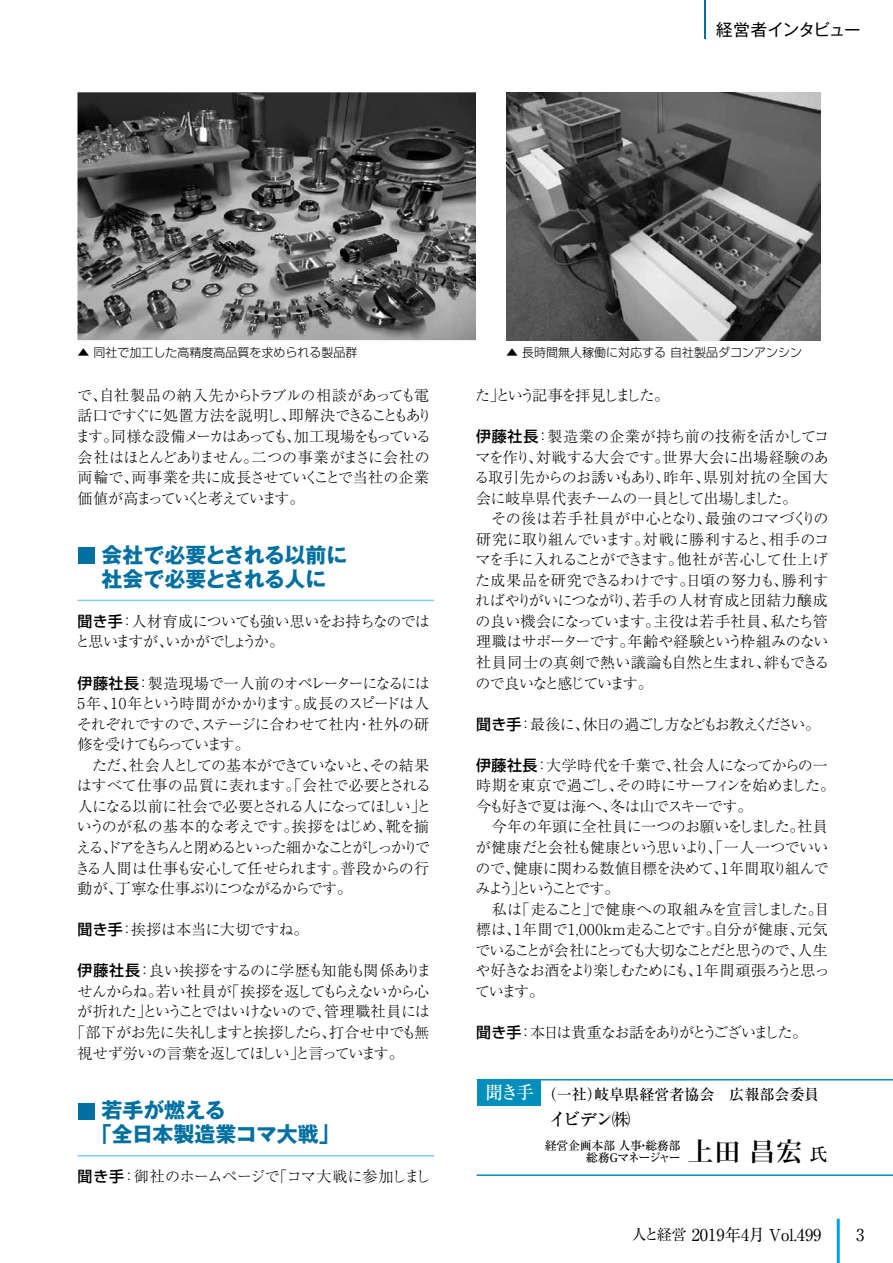
<style>
.page{position:relative;width:893px;height:1263px;background:#fff}
.page>*{position:absolute;margin:0;border:0;box-sizing:border-box;transform-origin:0 0}
.t1{font:700 25.5px "Koz Min Pr 6 N";color:#000}
.t2{font:700 21px/24px "Gothic MB101 Pr 5";letter-spacing:-.01em;color:#0070a1}
.t3{font:500 18px "Ryumin Pr 5";color:#000}
.t4{font:16.5px "Ryumin Pr 5";color:#000}
.t5{font:16.5px "Gothic MB101 Pr 5";letter-spacing:-.05em;color:#000}
.t6{font:300 15px/20.5px "Ryumin Pr 5";letter-spacing:-.055em;color:#000}
.t7{font:300 15px/20.5px "Ryumin Pr 5";letter-spacing:-.01em;color:#000}
.t8{font:300 15px "Ryumin Pr 5";letter-spacing:-.08em;color:#000}
.t9{font:300 15px "Ryumin Pr 5";letter-spacing:-.035em;color:#000}
.t10{font:300 15px "Ryumin Pr 5";letter-spacing:-.11em;color:#000}
.t11{font:300 15px "Ryumin Pr 5";letter-spacing:-.115em;color:#000}
.t12{font:300 15px "Ryumin Pr 5";letter-spacing:-.085em;color:#000}
.t13{font:500 15px "Ryumin Pr 5";color:#000}
.t14{font:300 15px "Ryumin Pr 5";letter-spacing:-.015em;color:#000}
.t15{font:300 15px "Ryumin Pr 5";letter-spacing:-.155em;color:#000}
.t16{font:300 12px "Shin Go Pr 5";color:#000}
.t17{font:500 12px/12.8px "Ryumin Pr 5";letter-spacing:-.03em;color:#000;text-align:right}
.s1{font-family:"Shin Go Pr 5";font-weight:500}
.s2{font-size:18px;color:#fff}
.s3{font-family:"Ryumin Pr 5";font-weight:500;font-size:18px}
.s4{font-size:15px}
</style>
<div class="page">
<img style="left:506px;top:92px;width:315px;height:248px">
<hr style="left:704px;top:0;width:1px;height:38px;background:#0070a1">
<hr style="left:837px;top:1219px;width:3px;height:44px;background:#00a0e9">
<hr style="left:477px;top:1079px;width:416px;height:1px;background:#008fbc">
<hr style="left:477px;top:1174px;width:416px;height:2px;background:#008fbc">
<div style="left:477px;top:1080px;width:64px;height:26px;background:#008fbc"></div>
<img style="left:77px;top:92px;width:399px;height:248px">
<div style="left:78px;top:548px;width:16px;height:16px;background:#0070a1"></div>
<hr style="left:77px;top:600px;width:357px;height:1px;background:#7ecef4">
<div style="left:78px;top:1103px;width:16px;height:16px;background:#0070a1"></div>
<hr style="left:77px;top:1155px;width:357px;height:1px;background:#7ecef4">
<p class="t5" style="left:716px;top:16px;width:146px">経営者インタビュー</p>
<p class="t16" style="left:77px;top:343px;width:281px">▲ 同社で加工した高精度高品質を求められる製品群</p>
<p class="t16" style="left:506px;top:343px;width:297px">▲ 長時間無人稼働に対応する 自社製品ダコンアンシン</p>
<p class="t6" style="left:75px;top:384px;width:358px">で、自社製品の納入先からトラブルの相談があっても電話口ですぐに処置方法を説明し、即解決できることもあります。同様な設備メーカはあっても、加工現場をもっている会社はほとんどありません。二つの事業がまさに会社の両輪で、両事業を共に成長させていくことで当社の企業価値が高まっていくと考えています。</p>
<h2 class="t2" style="left:101px;top:541px;width:248px">会社で必要とされる以前に社会で必要とされる人に</h2>
<p class="t6" style="left:75px;top:610px;width:356px"><span class="s1">聞き手</span>：人材育成についても強い思いをお持ちなのではと思いますが、いかがでしょうか。</p>
<p class="t6" style="left:75px;top:671px;width:358px"><span class="s1">伊藤社長</span>：製造現場で一人前のオペレーターになるには<br>5年、10年という時間がかかります。成長のスピードは人それぞれですので、ステージに合わせて社内・社外の研修を受けてもらっています。<br>　ただ、社会人としての基本ができていないと、その結果はすべて仕事の品質に表れます。「会社で必要とされる人になる以前に社会で必要とされる人になってほしい」というのが私の基本的な考えです。挨拶をはじめ、靴を揃える、ドアをきちんと閉めるといった細かなことがしっかりできる人間は仕事も安心して任せられます。普段からの行動が、丁寧な仕事ぶりにつながるからです。</p>
<p class="t14" style="left:78px;top:918px;width:232px"><span class="s1">聞き手</span>：挨拶は本当に大切ですね。</p>
<p class="t6" style="left:78px;top:959px;width:355px"><span class="s1">伊藤社長</span>：良い挨拶をするのに学歴も知能も関係ありま</p>
<p class="t8" style="left:77px;top:979px;width:353px">せんからね。若い社員が「挨拶を返してもらえないから心</p>
<p class="t6" style="left:77px;top:1000px;width:354px">が折れた」ということではいけないので、管理職社員には</p>
<p class="t9" style="left:70px;top:1020px;width:361px">「部下がお先に失礼しますと挨拶したら、打合せ中でも無</p>
<p class="t12" style="left:78px;top:1041px;width:328px">視せず労いの言葉を返してほしい」と言っています。</p>
<h2 class="t2" style="left:91px;top:1097px;width:250px;text-indent:10px">若手が燃える<br>「全日本製造業コマ大戦」</h2>
<p class="t6" style="left:78px;top:1165px;width:354px"><span class="s1">聞き手</span>：御社のホームページで「コマ大戦に参加しまし</p>
<p class="t15" style="left:475px;top:383px;width:195px">た」という記事を拝見しました。</p>
<p class="t7" style="left:475px;top:425px;width:356px"><span class="s1">伊藤社長</span>：製造業の企業が持ち前の技術を活かしてコマを作り、対戦する大会です。世界大会に出場経験のある取引先からのお誘いもあり、昨年、県別対抗の全国大会に岐阜県代表チームの一員として出場しました。<br>　その後は若手社員が中心となり、最強のコマづくりの研究に取り組んでいます。対戦に勝利すると、相手のコマを手に入れることができます。他社が苦心して仕上げた成果品を研究できるわけです。日頃の努力も、勝利すればやりがいにつながり、若手の人材育成と団結力醸成の良い機会になっています。主役は若手社員、私たち管理職はサポーターです。年齢や経験という枠組みのない社員同士の真剣で熱い議論も自然と生まれ、絆もできるので良いなと感じています。</p>
<p class="t10" style="left:476px;top:712px;width:345px"><span class="s1">聞き手</span>：最後に、休日の過ごし方などもお教えください。</p>
<p class="t6" style="left:475px;top:754px;width:362px"><span class="s1">伊藤社長</span>：大学時代を千葉で、社会人になってからの一時期を東京で過ごし、その時にサーフィンを始めました。今も好きで夏は海へ、冬は山でスキーです。<br>　今年の年頭に全社員に一つのお願いをしました。社員が健康だと会社も健康という思いより、「一人一つでいいので、健康に関わる数値目標を決めて、1年間取り組んでみよう」ということです。<br>　私は「走ること」で健康への取組みを宣言しました。目標は、1年間で1,000km走ることです。自分が健康、元気でいることが会社にとっても大切なことだと思うので、人生や好きなお酒をより楽しむためにも、1年間頑張ろうと思っています。</p>
<p class="t11" style="left:476px;top:1020px;width:333px"><span class="s1">聞き手</span>：本日は貴重なお話をありがとうございました。</p>
<p class="t13" style="left:485px;top:1082px;width:336px"><span class="s2">聞き手</span>（一社）岐阜県経営者協会　広報部会委員</p>
<h1 class="t1" style="left:688px;top:1137px;width:141px">上田 昌宏<span class="s3">氏</span></h1>
<p class="t3" style="left:549px;top:1105px;width:83px">イビデン㈱</p>
<p class="t17" style="left:545px;top:1138px;width:137px">経営企画本部 人事・総務部総務Gマネージャー</p>
<p class="t4" style="left:631px;top:1221px;width:192px"><span class="s4">人と経営</span> 2019年4月 Vol.499</p>
<p class="t4" style="left:856px;top:1221px;width:10px">3</p>
</div>
